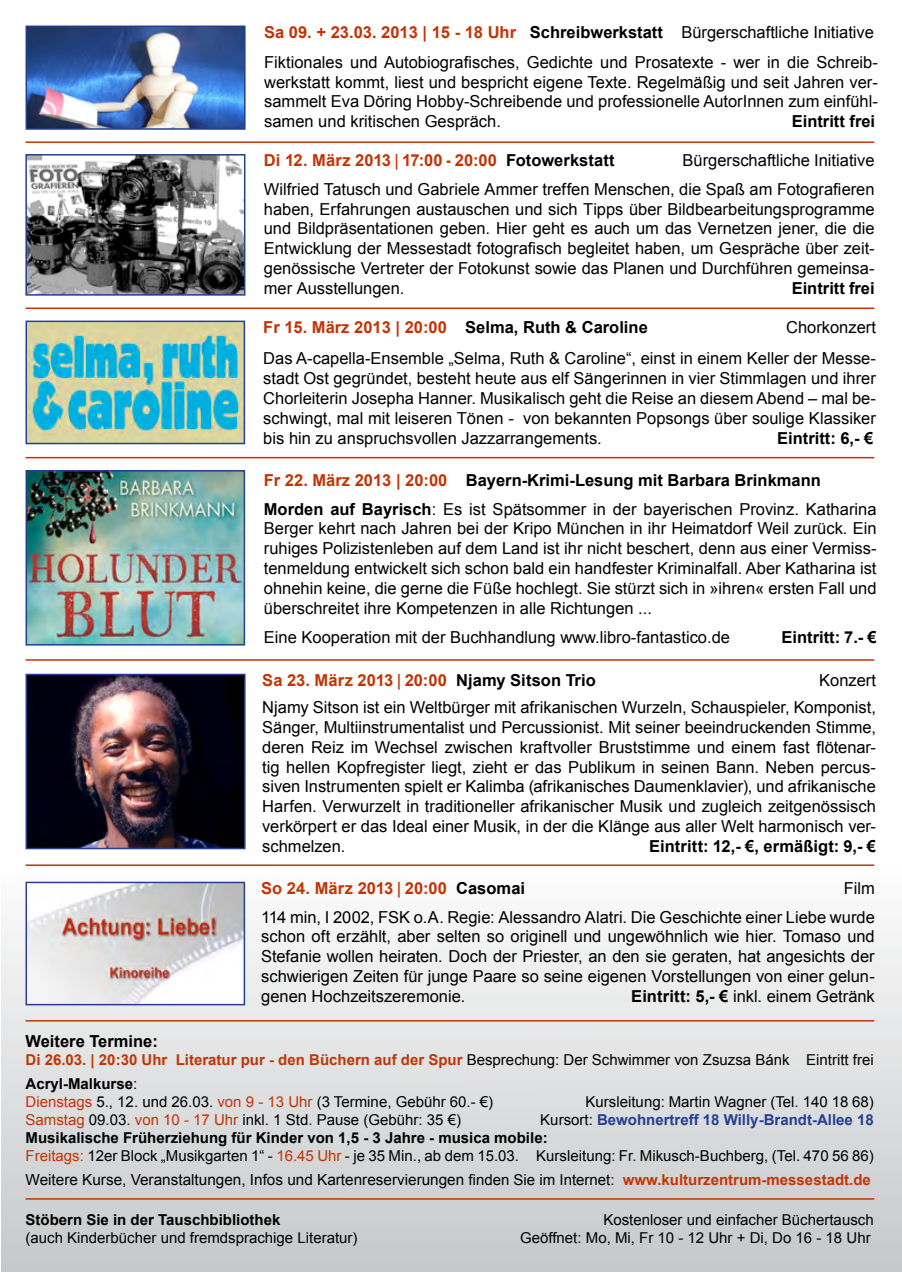
<style>
.page{position:relative;width:902px;height:1272px;background:#fff}
.page>*{position:absolute;margin:0;border:0;box-sizing:border-box;transform-origin:0 0}
.t1{font:16.5px/19.8px "Arial";color:#000;text-align:justify}
.t2{font:700 16.5px/28.8px "Arial";color:#000}
.t3{font:700 16.5px "Arial";color:#c23405}
.t4{font:15.3px "Arial";color:#000}
.t5{font:15px/18px "Arial";color:#000}
.t6{font:700 15px/24px "Arial";color:#c23505}
.t7{font:700 15px "Arial";color:#000}
.s1{font-weight:700;color:#c23405}
.s2{font-weight:700}
.s3{font-family:"Arial Narrow"}
.s4{color:#000}
.s5{color:#c23405}
.s6{font-weight:400}
.s7{font-weight:400;color:#000}
.s8{color:#c23505}
.s9{font-weight:700;color:#25408f}
.s10{font-size:15px}
.s11{font-weight:700;font-size:15px;color:#c23505}
</style>
<div class="page">
<div style="left:1px;top:634px;width:900px;height:637px;background:linear-gradient(to bottom,#fff,#cdcfd1)"></div>
<img style="left:29px;top:323px;width:213px;height:118px">
<div style="left:26px;top:320px;width:219px;height:124px;border:2px solid #25408f"></div>
<img style="left:29px;top:473px;width:213px;height:169px">
<div style="left:26px;top:470px;width:219px;height:175px;border:2px solid #25408f"></div>
<hr style="left:26px;top:457px;width:848px;height:1px;background:#c23505">
<hr style="left:26px;top:659px;width:848px;height:1px;background:#c23505">
<hr style="left:26px;top:141px;width:848px;height:2px;background:#c23505">
<img style="left:29px;top:29px;width:213px;height:98px">
<div style="left:26px;top:26px;width:219px;height:104px;border:2px solid #25408f"></div>
<hr style="left:26px;top:307px;width:848px;height:2px;background:#c23505">
<img style="left:28px;top:157px;width:214px;height:136px">
<div style="left:25px;top:154px;width:220px;height:142px;border:2px solid #25408f"></div>
<hr style="left:26px;top:864px;width:848px;height:2px;background:#c23505">
<img style="left:29px;top:676px;width:213px;height:170px">
<div style="left:26px;top:673px;width:219px;height:176px;border:2px solid #25408f"></div>
<hr style="left:26px;top:1020px;width:848px;height:1px;background:#c23505">
<hr style="left:26px;top:1198px;width:848px;height:1px;background:#c23505">
<img style="left:29px;top:884px;width:213px;height:118px">
<div style="left:26px;top:881px;width:219px;height:124px;border:2px solid #25408f"></div>
<p class="t1" style="left:264px;top:17px;width:615px;line-height:30.3px"><span class="s1">Sa 09. + 23.03. 2013 | 15 - 18 Uhr</span> <span class="s2">Schreibwerkstatt</span> Bürgerschaftliche Initiative<br>Fiktionales und Autobiografisches, Gedichte und Prosatexte - wer in die Schreib-</p>
<p class="t1" style="left:264px;top:72px;width:615px">werkstatt kommt, liest und bespricht eigene Texte. Regelmäßig und seit Jahren ver&shy;sammelt Eva Döring Hobby-Schreibende und professionelle AutorInnen zum einfühl&shy;samen und kritischen Gespräch.</p>
<p class="t2" style="left:791px;top:108px;width:85px">Eintritt frei</p>
<p class="t1" style="left:264px;top:146px;width:612px;line-height:28.8px;text-align:right">Bürgerschaftliche Initiative<br>Wilfried Tatusch und Gabriele Ammer treffen Menschen, die Spaß am Fotografieren</p>
<p class="t1" style="left:264px;top:199px;width:612px">haben, Erfahrungen austauschen und sich Tipps über Bildbearbeitungsprogramme und Bildpräsentationen geben. Hier geht es auch um das Vernetzen jener, die die Entwicklung der Messestadt fotografisch begleitet haben, um Gespräche über zeit&shy;genössische Vertreter der Fotokunst sowie das Planen und Durchführen gemeinsa&shy;mer Ausstellungen.</p>
<p class="t3" style="left:264px;top:149px;width:352px">Di 12. März 2013 <span class="s3">|</span> 17:00 <span class="s3">-</span> 20:00 <span class="s4">Fotowerkstatt</span></p>
<p class="t2" style="left:791px;top:274px;width:84px">Eintritt frei</p>
<p class="t1" style="left:263px;top:311px;width:614px;line-height:31.8px;text-align:right">Chorkonzert<br>Das A-capella-Ensemble „Selma, Ruth &amp; Caroline“, einst in einem Keller der Messe-</p>
<p class="t1" style="left:263px;top:369px;width:614px">stadt Ost gegründet, besteht heute aus elf Sängerinnen in vier Stimmlagen und ihrer Chorleiterin Josepha Hanner. Musikalisch geht die Reise an diesem Abend – mal be&shy;schwingt, mal mit leiseren Tönen - von bekannten Popsongs über soulige Klassiker bis hin zu anspruchsvollen Jazzarrangements.</p>
<p class="t3" style="left:263px;top:316px;width:386px">Fr 15. März 2013 | 20:00 <span class="s4">Selma, Ruth &amp; Caroline</span></p>
<p class="t2" style="left:777px;top:424px;width:98px">Eintritt: 6,- €</p>
<p class="t2" style="left:264px;top:466px;width:614px"><span class="s5">Fr 22. März 2013 | 20:00</span> Bayern-Krimi-Lesung mit Barbara Brinkmann<br>Morden auf Bayrisch<span class="s6">: Es ist Spätsommer in der bayerischen Provinz. Katharina</span></p>
<p class="t1" style="left:264px;top:519px;width:614px">Berger kehrt nach Jahren bei der Kripo München in ihr Heimatdorf Weil zurück. Ein ruhiges Polizistenleben auf dem Land ist ihr nicht beschert, denn aus einer Vermiss&shy;tenmeldung entwickelt sich schon bald ein handfester Kriminalfall. Aber Katharina ist ohnehin keine, die gerne die Füße hochlegt. Sie stürzt sich in »ihren« ersten Fall und überschreitet ihre Kompetenzen in alle Richtungen ...</p>
<p class="t1" style="left:264px;top:627px;width:467px">Eine Kooperation mit der Buchhandlung www.libro-fantastico.de</p>
<p class="t2" style="left:781px;top:623px;width:96px">Eintritt: 7.- €</p>
<p class="t3" style="left:262px;top:669px;width:335px">Sa 23. März 2013 <span class="s3">|</span> 20:00 <span class="s4">Njamy Sitson Trio</span></p>
<p class="t1" style="left:262px;top:666px;width:615px;line-height:27.3px;text-align:right">Konzert<br>Njamy Sitson ist ein Weltbürger mit afrikanischen Wurzeln, Schauspieler, Komponist,</p>
<p class="t1" style="left:262px;top:717px;width:615px">Sänger, Multiinstrumentalist und Percussionist. Mit seiner beeindruckenden Stimme, deren Reiz im Wechsel zwischen kraftvoller Bruststimme und einem fast flötenar&shy;tig hellen Kopfregister liegt, zieht er das Publikum in seinen Bann. Neben percus&shy;siven Instrumenten spielt er Kalimba (afrikanisches Daumenklavier), und afrikanische Harfen. Verwurzelt in traditioneller afrikanischer Musik und zugleich zeitgenössisch verkörpert er das Ideal einer Musik, in der die Klänge aus aller Welt harmonisch ver&shy;schmelzen.</p>
<p class="t2" style="left:649px;top:832px;width:228px">Eintritt: 12,- €, ermäßigt: 9,- €</p>
<p class="t3" style="left:261px;top:877px;width:265px">So 24. März 2013 <span class="s3">|</span> 20:00 <span class="s4">Casomai</span></p>
<p class="t1" style="left:261px;top:873px;width:615px;line-height:28.8px;text-align:right">Film<br>114 min, I 2002, FSK o.A. Regie: Alessandro Alatri. Die Geschichte einer Liebe wurde</p>
<p class="t1" style="left:261px;top:926px;width:615px">schon oft erzählt, aber selten so originell und ungewöhnlich wie hier. Tomaso und Stefanie wollen heiraten. Doch der Priester, an den sie geraten, hat angesichts der schwierigen Zeiten für junge Paare so seine eigenen Vorstellungen von einer gelun&shy;genen Hochzeitszeremonie.</p>
<p class="t1" style="left:631px;top:986px;width:245px"><span class="s2">Eintritt: 5,- €</span> inkl. einem Getränk</p>
<p class="t2" style="left:26px;top:1027px;width:134px">Weitere Termine:</p>
<p class="t6" style="left:26px;top:1048px;width:849px">Di 26.03. | 20:30 Uhr Literatur pur - den Büchern auf der Spur <span class="s7">Besprechung: Der Schwimmer von Zsuzsa Bánk Eintritt frei<br></span><span class="s4">Acryl-Malkurse</span><span class="s7">:</span></p>
<p class="t5" style="left:26px;top:1093px;width:469px"><span class="s8">Dienstags</span> 5., 12. und 26.03. <span class="s8">von 9 - 13 Uhr</span> (3 Termine, Gebühr 60.- €)</p>
<p class="t5" style="left:585px;top:1093px;width:290px">Kursleitung: Martin Wagner (Tel. 140 18 68)</p>
<p class="t5" style="left:26px;top:1111px;width:437px"><span class="s8">Samstag</span> 09.03. <span class="s8">von 10 - 17 Uhr</span> inkl. 1 Std. Pause (Gebühr: 35 €)</p>
<p class="t5" style="left:26px;top:1111px;width:849px;text-indent:514px">Kursort: <span class="s9">Bewohnertreff 18 Willy-Brandt-Allee 18<br></span><span class="s2">Musikalische Früherziehung für Kinder von 1,5 - 3 Jahre - musica mobile:<br></span><span class="s8">Freitags:</span> 12er Block „Musikgarten 1“ - <span class="s8">16.45 Uhr</span> - je 35 Min., ab dem 15.03. Kursleitung: Fr. Mikusch-Buchberg, (Tel. 470 56 86)</p>
<p class="t4" style="left:26px;top:1169px;width:846px">Weitere Kurse, Veranstaltungen, Infos und Kartenreservierungen <span class="s10">finden Sie im Internet:</span> <span class="s11">www.kulturzentrum-messestadt.de</span></p>
<p class="t7" style="left:26px;top:1209px;width:256px">Stöbern Sie in der Tauschbibliothek</p>
<p class="t5" style="left:603px;top:1210px;width:272px">Kostenloser und einfacher Büchertausch</p>
<p class="t5" style="left:26px;top:1228px;width:333px">(auch Kinderbücher und fremdsprachige Literatur)</p>
<p class="t5" style="left:520px;top:1228px;width:352px">Geöffnet: Mo, Mi, Fr 10 - 12 Uhr + Di, Do 16 - 18 Uhr</p>
</div>
